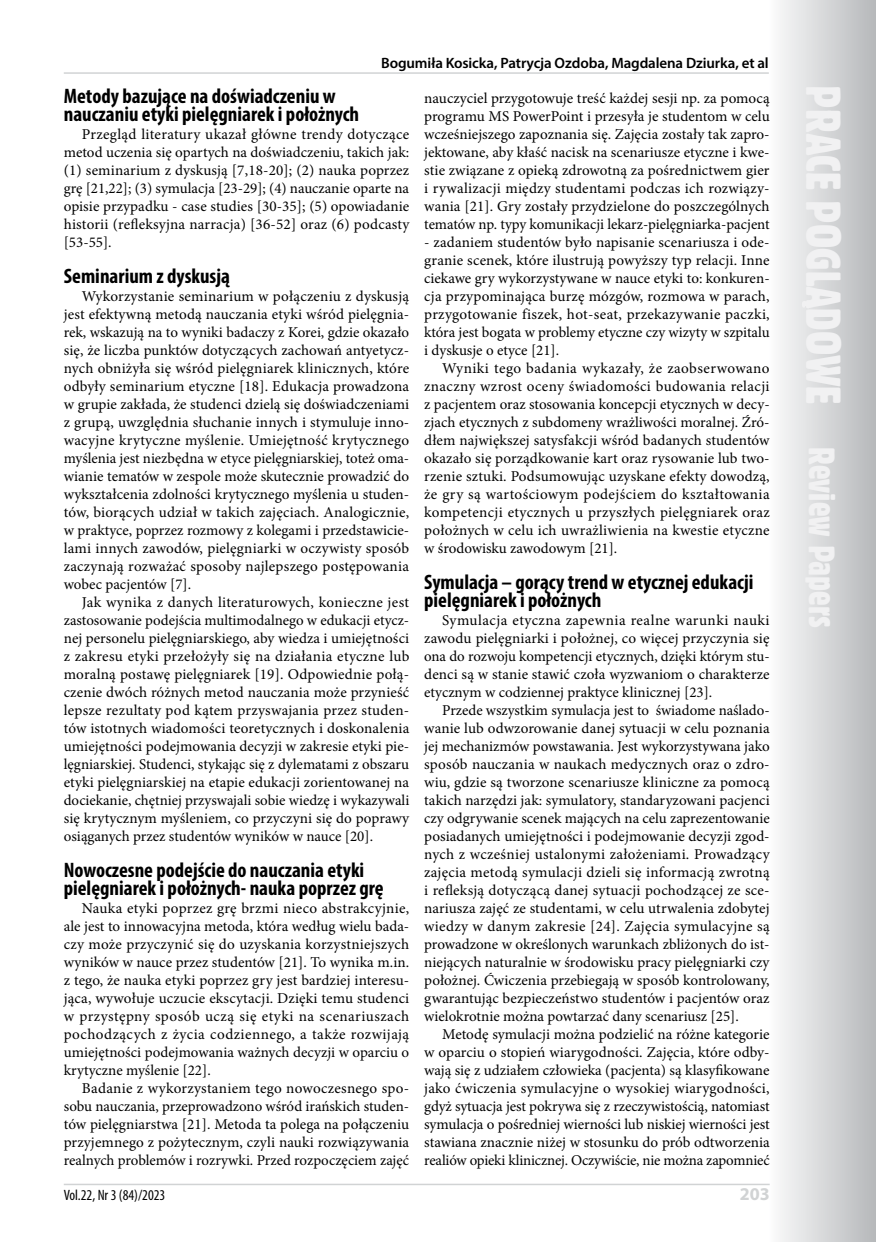
<style>
.page{position:relative;width:876px;height:1242px;background:#fff}
.page>*{position:absolute;margin:0;border:0;box-sizing:border-box;transform-origin:0 0}
.t1{font:48px "Gothic 821 Condensed BT";color:#f1f1f2}
.t2{font:700 condensed 21px/18px "Myriad Pro";color:#000}
.t3{font:700 18px "Myriad Pro";color:#d1d3d4}
.t4{font:15px/18px "Minion Pro";color:#000;text-align:justify}
.t5{font:600 15px "Myriad Pro";letter-spacing:-.01em;color:#000}
.t6{font:condensed 15px "Myriad Pro";color:#000}
.s1{font-size:36px}
</style>
<div class="page">
<svg style="left:780px;top:0;width:96px;height:1242px;background:#d4d6d7"></svg>
<hr style="left:64px;top:1183px;width:706px;height:2px;background:#d1d3d4">
<hr style="left:64px;top:72px;width:705px;height:2px;background:#d1d3d4">
<svg style="left:802px;top:300px;width:7px;height:8px"></svg>
<svg style="left:827px;top:111px;width:4px;height:7px"></svg>
<p class="t5" style="left:381px;top:53px;width:389px">Bogumiła Kosicka, Patrycja Ozdoba, Magdalena Dziurka, et al</p>
<h2 class="t2" style="left:64px;top:87px;width:297px">Metody bazujące na doświadczeniu w nauczaniu etyki pielęgniarek i położnych</h2>
<p class="t4" style="left:64px;top:125px;width:347px;text-indent:18px">Przegląd literatury ukazał główne trendy dotyczące metod uczenia się opartych na doświadczeniu, takich jak: (1) seminarium z dyskusją [7,18-20]; (2) nauka poprzez grę [21,22]; (3) symulacja [23-29]; (4) nauczanie oparte na opisie przypadku - case studies [30-35]; (5) opowiadanie historii (refleksyjna narracja) [36-52] oraz (6) podcasty [53-55].</p>
<h2 class="t2" style="left:64px;top:267px;width:168px">Seminarium z dyskusją</h2>
<p class="t4" style="left:64px;top:287px;width:347px;text-indent:18px">Wykorzystanie seminarium w połączeniu z dyskusją jest efektywną metodą nauczania etyki wśród pielęgnia&shy;rek, wskazują na to wyniki badaczy z Korei, gdzie okazało się, że liczba punktów dotyczących zachowań antyetycz&shy;nych obniżyła się wśród pielęgniarek klinicznych, które odbyły seminarium etyczne [18]. Edukacja prowadzona w grupie zakłada, że studenci dzielą się doświadczeniami z grupą, uwzględnia słuchanie innych i stymuluje inno&shy;wacyjne krytyczne myślenie. Umiejętność krytycznego myślenia jest niezbędna w etyce pielęgniarskiej, toteż oma&shy;wianie tematów w zespole może skutecznie prowadzić do wykształcenia zdolności krytycznego myślenia u studen&shy;tów, biorących udział w takich zajęciach. Analogicznie, w praktyce, poprzez rozmowy z kolegami i przedstawicie&shy;lami innych zawodów, pielęgniarki w oczywisty sposób zaczynają rozważać sposoby najlepszego postępowania wobec pacjentów [7].</p>
<p class="t4" style="left:64px;top:593px;width:347px;text-indent:18px">Jak wynika z danych literaturowych, konieczne jest zastosowanie podejścia multimodalnego w edukacji etycz&shy;nej personelu pielęgniarskiego, aby wiedza i umiejętności z zakresu etyki przełożyły się na działania etyczne lub moralną postawę pielęgniarek [19]. Odpowiednie połą&shy;czenie dwóch różnych metod nauczania może przynieść lepsze rezultaty pod kątem przyswajania przez studen&shy;tów istotnych wiadomości teoretycznych i doskonalenia umiejętności podejmowania decyzji w zakresie etyki pie&shy;lęgniarskiej. Studenci, stykając się z dylematami z obszaru etyki pielęgniarskiej na etapie edukacji zorientowanej na dociekanie, chętniej przyswajali sobie wiedzę i wykazywali się krytycznym myśleniem, co przyczyni się do poprawy osiąganych przez studentów wyników w nauce [20].</p>
<h2 class="t2" style="left:64px;top:861px;width:321px">Nowoczesne podejście do nauczania etyki pielęgniarek i położnych- nauka poprzez grę</h2>
<p class="t4" style="left:64px;top:899px;width:347px;text-indent:18px">Nauka etyki poprzez grę brzmi nieco abstrakcyjnie, ale jest to innowacyjna metoda, która według wielu bada&shy;czy może przyczynić się do uzyskania korzystniejszych wyników w nauce przez studentów [21]. To wynika m.in. z tego, że nauka etyki poprzez gry jest bardziej interesu&shy;jąca, wywołuje uczucie ekscytacji. Dzięki temu studenci w przystępny sposób uczą się etyki na scenariuszach pochodzących z życia codziennego, a także rozwijają umiejętności podejmowania ważnych decyzji w oparciu o krytyczne myślenie [22].</p>
<p class="t4" style="left:64px;top:1079px;width:347px;text-indent:18px">Badanie z wykorzystaniem tego nowoczesnego spo&shy;sobu nauczania, przeprowadzono wśród irańskich studen&shy;tów pielęgniarstwa [21]. Metoda ta polega na połączeniu przyjemnego z pożytecznym, czyli nauki rozwiązywania realnych problemów i rozrywki. Przed rozpoczęciem zajęć</p>
<p class="t4" style="left:424px;top:89px;width:347px">nauczyciel przygotowuje treść każdej sesji np. za pomocą programu MS PowerPoint i przesyła je studentom w celu wcześniejszego zapoznania się. Zajęcia zostały tak zapro&shy;jektowane, aby kłaść nacisk na scenariusze etyczne i kwe&shy;stie związane z opieką zdrowotną za pośrednictwem gier i rywalizacji między studentami podczas ich rozwiązy&shy;wania [21]. Gry zostały przydzielone do poszczególnych tematów np. typy komunikacji lekarz-pielęgniarka-pacjent</p>
<p class="t4" style="left:424px;top:233px;width:347px">- zadaniem studentów było napisanie scenariusza i ode&shy;granie scenek, które ilustrują powyższy typ relacji. Inne ciekawe gry wykorzystywane w nauce etyki to: konkuren&shy;cja przypominająca burzę mózgów, rozmowa w parach, przygotowanie fiszek, hot-seat, przekazywanie paczki, która jest bogata w problemy etyczne czy wizyty w szpitalu i dyskusje o etyce [21].</p>
<p class="t4" style="left:424px;top:359px;width:347px;text-indent:18px">Wyniki tego badania wykazały, że zaobserwowano znaczny wzrost oceny świadomości budowania relacji z pacjentem oraz stosowania koncepcji etycznych w decy&shy;zjach etycznych z subdomeny wrażliwości moralnej. Źró&shy;dłem największej satysfakcji wśród badanych studentów okazało się porządkowanie kart oraz rysowanie lub two&shy;rzenie sztuki. Podsumowując uzyskane efekty dowodzą, że gry są wartościowym podejściem do kształtowania kompetencji etycznych u przyszłych pielęgniarek oraz położnych w celu ich uwrażliwienia na kwestie etyczne w środowisku zawodowym [21].</p>
<h2 class="t2" style="left:424px;top:573px;width:331px">Symulacja – gorący trend w etycznej edukacji pielęgniarek i położnych</h2>
<p class="t4" style="left:424px;top:611px;width:347px;text-indent:18px">Symulacja etyczna zapewnia realne warunki nauki zawodu pielęgniarki i położnej, co więcej przyczynia się ona do rozwoju kompetencji etycznych, dzięki którym stu&shy;denci są w stanie stawić czoła wyzwaniom o charakterze etycznym w codziennej praktyce klinicznej [23].</p>
<p class="t4" style="left:424px;top:701px;width:347px;text-indent:18px">Przede wszystkim symulacja jest to świadome naślado&shy;wanie lub odwzorowanie danej sytuacji w celu poznania jej mechanizmów powstawania. Jest wykorzystywana jako sposób nauczania w naukach medycznych oraz o zdro&shy;wiu, gdzie są tworzone scenariusze kliniczne za pomocą takich narzędzi jak: symulatory, standaryzowani pacjenci czy odgrywanie scenek mających na celu zaprezentowanie posiadanych umiejętności i podejmowanie decyzji zgod&shy;nych z wcześniej ustalonymi założeniami. Prowadzący zajęcia metodą symulacji dzieli się informacją zwrotną i refleksją dotyczącą danej sytuacji pochodzącej ze sce&shy;nariusza zajęć ze studentami, w celu utrwalenia zdobytej wiedzy w danym zakresie [24]. Zajęcia symulacyjne są prowadzone w określonych warunkach zbliżonych do ist&shy;niejących naturalnie w środowisku pracy pielęgniarki czy położnej. Ćwiczenia przebiegają w sposób kontrolowany, gwarantując bezpieczeństwo studentów i pacjentów oraz wielokrotnie można powtarzać dany scenariusz [25].</p>
<p class="t4" style="left:424px;top:1025px;width:347px;text-indent:18px">Metodę symulacji można podzielić na różne kategorie w oparciu o stopień wiarygodności. Zajęcia, które odby&shy;wają się z udziałem człowieka (pacjenta) są klasyfikowane jako ćwiczenia symulacyjne o wysokiej wiarygodności, gdyż sytuacja jest pokrywa się z rzeczywistością, natomiast symulacja o pośredniej wierności lub niskiej wierności jest stawiana znacznie niżej w stosunku do prób odtworzenia realiów opieki klinicznej. Oczywiście, nie można zapomnieć</p>
<p class="t6" style="left:64px;top:1186px;width:103px">Vol.22, Nr 3 (84)/2023</p>
<p class="t3" style="left:740px;top:1182px;width:31px">203</p>
<h1 class="t1" style="left:852px;top:85px;width:544px;rotate:90deg">PRACE POGLADOWE <span class="s1">Review Papers</span></h1>
</div>
